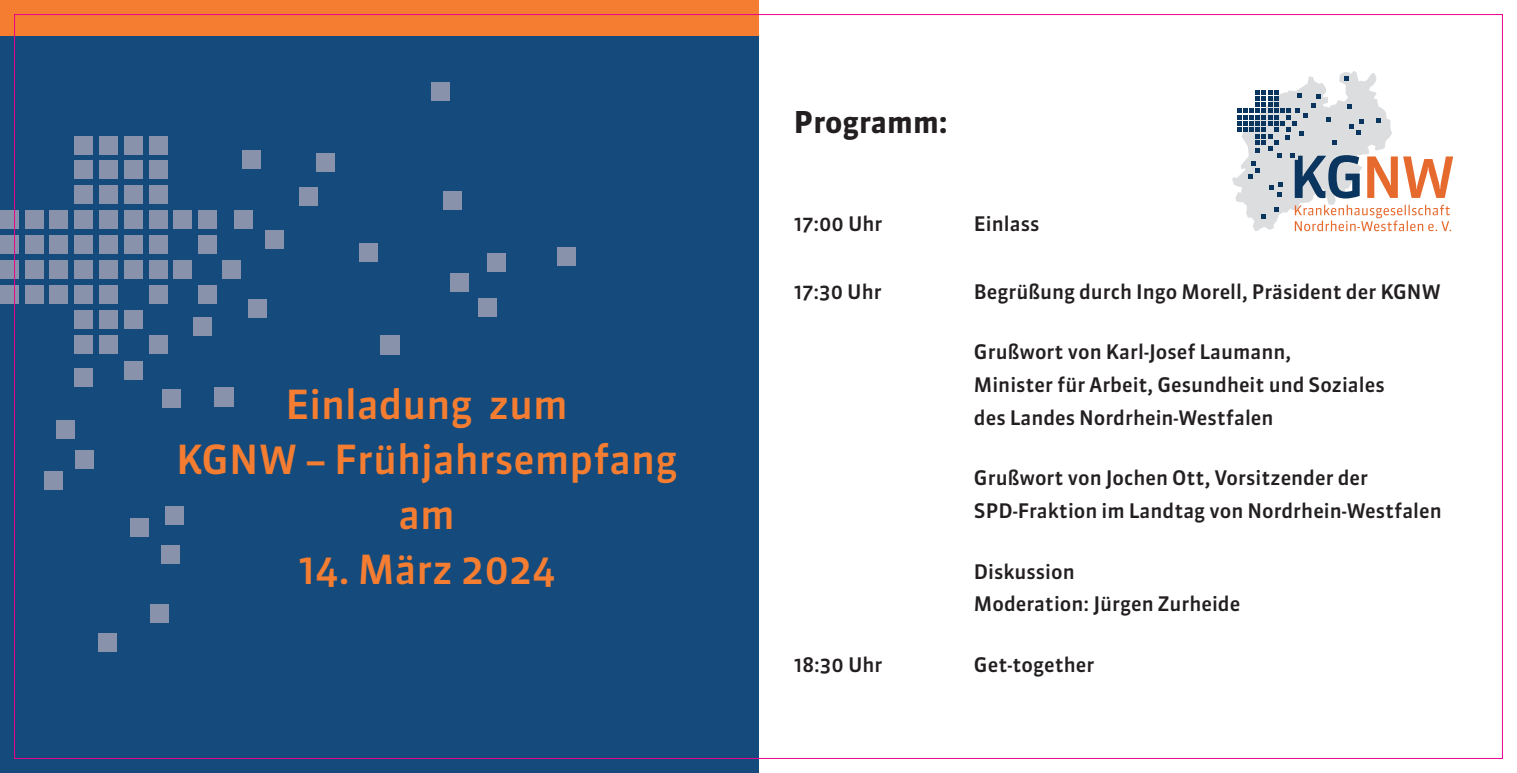
<style>
.page{position:relative;width:1517px;height:773px;background:#fff}
.page>*{position:absolute;margin:0;border:0;box-sizing:border-box;transform-origin:0 0}
.t1{font:500 40px "Sanuk OT";color:#f47d31}
.t2{font:700 30px "Sanuk OT";color:#231f20}
.t3{font:500 20px "Sanuk OT";color:#231f20}
</style>
<div class="page">
<svg style="left:1232px;top:71px;width:221px;height:160px"></svg>
<div style="left:0;top:0;width:758px;height:772px;background:#144a7c"></div>
<div style="left:74px;top:185px;width:18px;height:19px;background:#8893ab"></div>
<div style="left:74px;top:160px;width:18px;height:19px;background:#8893ab"></div>
<div style="left:99px;top:185px;width:19px;height:19px;background:#8893ab"></div>
<div style="left:99px;top:160px;width:19px;height:19px;background:#8893ab"></div>
<div style="left:124px;top:185px;width:19px;height:19px;background:#8893ab"></div>
<div style="left:124px;top:160px;width:19px;height:19px;background:#8893ab"></div>
<div style="left:149px;top:185px;width:19px;height:19px;background:#8893ab"></div>
<div style="left:149px;top:160px;width:19px;height:19px;background:#8893ab"></div>
<div style="left:74px;top:136px;width:18px;height:19px;background:#8893ab"></div>
<div style="left:99px;top:136px;width:18px;height:19px;background:#8893ab"></div>
<div style="left:124px;top:136px;width:19px;height:19px;background:#8893ab"></div>
<div style="left:149px;top:136px;width:19px;height:19px;background:#8893ab"></div>
<div style="left:74px;top:285px;width:19px;height:19px;background:#8893ab"></div>
<div style="left:74px;top:260px;width:19px;height:18px;background:#8893ab"></div>
<div style="left:99px;top:285px;width:19px;height:19px;background:#8893ab"></div>
<div style="left:99px;top:260px;width:19px;height:18px;background:#8893ab"></div>
<div style="left:248px;top:299px;width:19px;height:19px;background:#8893ab"></div>
<div style="left:124px;top:260px;width:19px;height:18px;background:#8893ab"></div>
<div style="left:149px;top:285px;width:19px;height:19px;background:#8893ab"></div>
<div style="left:149px;top:260px;width:19px;height:18px;background:#8893ab"></div>
<div style="left:74px;top:235px;width:18px;height:19px;background:#8893ab"></div>
<div style="left:74px;top:210px;width:18px;height:19px;background:#8893ab"></div>
<div style="left:99px;top:235px;width:18px;height:19px;background:#8893ab"></div>
<div style="left:99px;top:210px;width:18px;height:19px;background:#8893ab"></div>
<div style="left:124px;top:235px;width:19px;height:19px;background:#8893ab"></div>
<div style="left:124px;top:210px;width:19px;height:19px;background:#8893ab"></div>
<div style="left:149px;top:235px;width:19px;height:19px;background:#8893ab"></div>
<div style="left:149px;top:210px;width:19px;height:19px;background:#8893ab"></div>
<div style="left:74px;top:367px;width:19px;height:19px;background:#8893ab"></div>
<div style="left:124px;top:360px;width:19px;height:19px;background:#8893ab"></div>
<div style="left:74px;top:335px;width:19px;height:19px;background:#8893ab"></div>
<div style="left:74px;top:310px;width:19px;height:19px;background:#8893ab"></div>
<div style="left:99px;top:335px;width:18px;height:19px;background:#8893ab"></div>
<div style="left:99px;top:310px;width:18px;height:19px;background:#8893ab"></div>
<div style="left:162px;top:388px;width:19px;height:19px;background:#8893ab"></div>
<div style="left:124px;top:310px;width:19px;height:19px;background:#8893ab"></div>
<div style="left:149px;top:335px;width:19px;height:19px;background:#8893ab"></div>
<div style="left:193px;top:317px;width:18px;height:19px;background:#8893ab"></div>
<div style="left:173px;top:260px;width:19px;height:18px;background:#8893ab"></div>
<div style="left:316px;top:153px;width:19px;height:18px;background:#8893ab"></div>
<div style="left:222px;top:260px;width:19px;height:18px;background:#8893ab"></div>
<div style="left:487px;top:252px;width:19px;height:19px;background:#8893ab"></div>
<div style="left:198px;top:235px;width:19px;height:19px;background:#8893ab"></div>
<div style="left:242px;top:150px;width:19px;height:19px;background:#8893ab"></div>
<div style="left:0;top:285px;width:19px;height:19px;background:#8893ab"></div>
<div style="left:0;top:260px;width:19px;height:18px;background:#8893ab"></div>
<div style="left:25px;top:285px;width:18px;height:19px;background:#8893ab"></div>
<div style="left:25px;top:260px;width:18px;height:18px;background:#8893ab"></div>
<div style="left:49px;top:285px;width:19px;height:19px;background:#8893ab"></div>
<div style="left:49px;top:260px;width:19px;height:18px;background:#8893ab"></div>
<div style="left:0;top:235px;width:19px;height:19px;background:#8893ab"></div>
<div style="left:0;top:210px;width:19px;height:19px;background:#8893ab"></div>
<div style="left:25px;top:235px;width:18px;height:19px;background:#8893ab"></div>
<div style="left:25px;top:210px;width:19px;height:19px;background:#8893ab"></div>
<div style="left:49px;top:235px;width:19px;height:19px;background:#8893ab"></div>
<div style="left:49px;top:210px;width:19px;height:19px;background:#8893ab"></div>
<div style="left:443px;top:191px;width:19px;height:18px;background:#8893ab"></div>
<div style="left:161px;top:544px;width:19px;height:19px;background:#8893ab"></div>
<div style="left:98px;top:632px;width:19px;height:19px;background:#8893ab"></div>
<div style="left:165px;top:506px;width:19px;height:19px;background:#8893ab"></div>
<div style="left:130px;top:518px;width:19px;height:19px;background:#8893ab"></div>
<div style="left:56px;top:420px;width:19px;height:19px;background:#8893ab"></div>
<div style="left:450px;top:273px;width:19px;height:19px;background:#8893ab"></div>
<div style="left:380px;top:335px;width:19px;height:19px;background:#8893ab"></div>
<div style="left:557px;top:247px;width:19px;height:18px;background:#8893ab"></div>
<div style="left:430px;top:81px;width:19px;height:19px;background:#8893ab"></div>
<div style="left:265px;top:230px;width:18px;height:19px;background:#8893ab"></div>
<div style="left:44px;top:471px;width:19px;height:19px;background:#8893ab"></div>
<div style="left:75px;top:450px;width:19px;height:19px;background:#8893ab"></div>
<div style="left:478px;top:298px;width:19px;height:19px;background:#8893ab"></div>
<div style="left:150px;top:603px;width:19px;height:19px;background:#8893ab"></div>
<div style="left:359px;top:243px;width:19px;height:19px;background:#8893ab"></div>
<div style="left:198px;top:210px;width:19px;height:19px;background:#8893ab"></div>
<div style="left:198px;top:285px;width:19px;height:19px;background:#8893ab"></div>
<div style="left:234px;top:210px;width:19px;height:19px;background:#8893ab"></div>
<div style="left:299px;top:187px;width:19px;height:19px;background:#8893ab"></div>
<div style="left:173px;top:210px;width:19px;height:19px;background:#8893ab"></div>
<div style="left:214px;top:387px;width:20px;height:20px;background:#8893ab"></div>
<div style="left:0;top:0;width:758px;height:35px;background:#f47d31"></div>
<p class="t1" style="left:285px;top:379px;width:284px">Einladung zum</p>
<p class="t1" style="left:176px;top:434px;width:503px">KGNW – Frühjahrsempfang</p>
<p class="t1" style="left:398px;top:489px;width:58px">am</p>
<p class="t1" style="left:298px;top:544px;width:258px">14. März 2024</p>
<p class="t2" style="left:794px;top:103px;width:155px">Programm:</p>
<p class="t3" style="left:794px;top:211px;width:90px">17:00 Uhr</p>
<p class="t3" style="left:974px;top:211px;width:67px">Einlass</p>
<p class="t3" style="left:794px;top:279px;width:89px">17:30 Uhr</p>
<p class="t3" style="left:974px;top:279px;width:469px">Begrüßung durch Ingo Morell, Präsident der KGNW</p>
<p class="t3" style="left:974px;top:340px;width:319px">Grußwort von Karl-Josef Laumann,</p>
<p class="t3" style="left:974px;top:372px;width:412px">Minister für Arbeit, Gesundheit und Soziales</p>
<p class="t3" style="left:974px;top:405px;width:301px">des Landes Nordrhein-Westfalen</p>
<p class="t3" style="left:974px;top:465px;width:396px">Grußwort von Jochen Ott, Vorsitzender der</p>
<p class="t3" style="left:974px;top:498px;width:469px">SPD-Fraktion im Landtag von Nordrhein-Westfalen</p>
<p class="t3" style="left:974px;top:559px;width:102px">Diskussion</p>
<p class="t3" style="left:974px;top:591px;width:268px">Moderation: Jürgen Zurheide</p>
<p class="t3" style="left:794px;top:652px;width:90px">18:30 Uhr</p>
<p class="t3" style="left:974px;top:652px;width:122px">Get-together</p>
</div>
